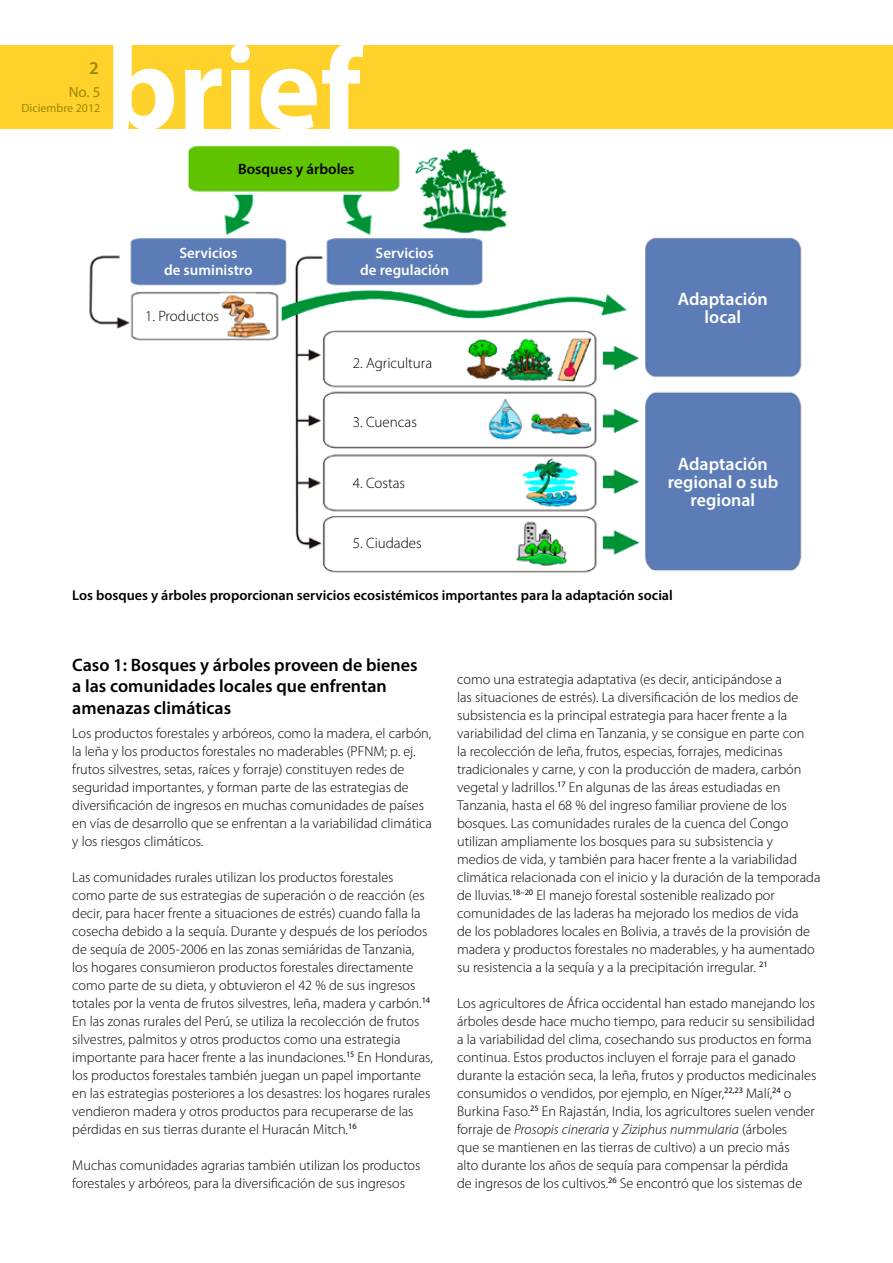
<style>
.page{position:relative;width:893px;height:1263px;background:#fff}
.page>*{position:absolute;margin:0;border:0;box-sizing:border-box;transform-origin:0 0}
.t1{font:600 18px/21.6px "Myriad Pro";color:#000}
.t2{font:600 18px/18px "Myriad Pro";color:#fff;text-align:center}
.t3{font:600 18px "Myriad Pro";color:#9c8700}
.t4{font:300 15px "Myriad Pro";color:#000}
.t5{font:600 15px/16.5px "Myriad Pro";color:#fff;text-align:center}
.t6{font:600 15px "Myriad Pro";color:#000}
.t7{font:15px "Myriad Pro";color:#9c8700}
.t8{font:300 14.25px/18px "Myriad Pro";color:#000}
.t9{font:600 14.25px "Myriad Pro";color:#000}
.t10{font:12px "Myriad Pro";color:#9c8700}
.s1{font-style:italic}
</style>
<div class="page">
<div style="left:0;top:45px;width:893px;height:84px;background:#ffd22b"></div>
<svg style="left:113px;top:45px;width:250px;height:84px"></svg>
<img style="left:89px;top:145px;width:713px;height:428px">
<p class="t3" style="left:89px;top:57px;width:11px">2</p>
<p class="t7" style="left:69px;top:83px;width:33px">No. 5</p>
<p class="t10" style="left:22px;top:101px;width:80px">Diciembre 2012</p>
<p class="t6" style="left:238px;top:159px;width:118px">Bosques y árboles</p>
<p class="t5" style="left:164px;top:244px;width:90px">Servicios<br>de suministro</p>
<p class="t5" style="left:360px;top:244px;width:90px">Servicios<br>de regulación</p>
<p class="t4" style="left:145px;top:307px;width:75px">1. Productos</p>
<p class="t4" style="left:353px;top:354px;width:81px">2. Agricultura</p>
<p class="t4" style="left:353px;top:413px;width:66px">3. Cuencas</p>
<p class="t4" style="left:353px;top:474px;width:54px">4. Costas</p>
<p class="t4" style="left:353px;top:534px;width:70px">5. Ciudades</p>
<p class="t2" style="left:678px;top:289px;width:91px">Adaptación local</p>
<p class="t2" style="left:668px;top:454px;width:112px">Adaptación regional o sub regional</p>
<p class="t9" style="left:72px;top:586px;width:602px">Los bosques y árboles proporcionan servicios ecosistémicos importantes para la adaptación social</p>
<p class="t1" style="left:72px;top:653px;width:347px">Caso 1: Bosques y árboles proveen de bienes a las comunidades locales que enfrentan amenazas climáticas</p>
<p class="t8" style="left:72px;top:724px;width:361px">Los productos forestales y arbóreos, como la madera, el carbón, la leña y los productos forestales no maderables (PFNM; p. ej. frutos silvestres, setas, raíces y forraje) constituyen redes de seguridad importantes, y forman parte de las estrategias de diversificación de ingresos en muchas comunidades de países en vías de desarrollo que se enfrentan a la variabilidad climática y los riesgos climáticos.</p>
<p class="t8" style="left:72px;top:868px;width:362px">Las comunidades rurales utilizan los productos forestales<br>como parte de sus estrategias de superación o de reacción (es decir, para hacer frente a situaciones de estrés) cuando falla la cosecha debido a la sequía. Durante y después de los períodos de sequía de 2005-2006 en las zonas semiáridas de Tanzania, los hogares consumieron productos forestales directamente como parte de su dieta, y obtuvieron el 42 % de sus ingresos totales por la venta de frutos silvestres, leña, madera y carbón.<sup>14<br></sup>En las zonas rurales del Perú, se utiliza la recolección de frutos silvestres, palmitos y otros productos como una estrategia importante para hacer frente a las inundaciones.<sup>15</sup> En Honduras, los productos forestales también juegan un papel importante en las estrategias posteriores a los desastres: los hogares rurales vendieron madera y otros productos para recuperarse de las pérdidas en sus tierras durante el Huracán Mitch.<sup>16</sup></p>
<p class="t8" style="left:72px;top:1156px;width:350px">Muchas comunidades agrarias también utilizan los productos forestales y arbóreos, para la diversificación de sus ingresos</p>
<p class="t8" style="left:457px;top:670px;width:365px">como una estrategia adaptativa (es decir, anticipándose a<br>las situaciones de estrés). La diversificación de los medios de subsistencia es la principal estrategia para hacer frente a la variabilidad del clima en Tanzania, y se consigue en parte con<br>la recolección de leña, frutos, especias, forrajes, medicinas tradicionales y carne, y con la producción de madera, carbón vegetal y ladrillos.<sup>17</sup> En algunas de las áreas estudiadas en Tanzania, hasta el 68 % del ingreso familiar proviene de los bosques. Las comunidades rurales de la cuenca del Congo utilizan ampliamente los bosques para su subsistencia y<br>medios de vida, y también para hacer frente a la variabilidad climática relacionada con el inicio y la duración de la temporada de lluvias.<sup>18–20</sup> El manejo forestal sostenible realizado por comunidades de las laderas ha mejorado los medios de vida<br>de los pobladores locales en Bolivia, a través de la provisión de madera y productos forestales no maderables, y ha aumentado su resistencia a la sequía y a la precipitación irregular. <sup>21</sup></p>
<p class="t8" style="left:457px;top:994px;width:361px">Los agricultores de África occidental han estado manejando los árboles desde hace mucho tiempo, para reducir su sensibilidad a la variabilidad del clima, cosechando sus productos en forma continua. Estos productos incluyen el forraje para el ganado durante la estación seca, la leña, frutos y productos medicinales consumidos o vendidos, por ejemplo, en Níger,<sup>22,23</sup> Malí,<sup>24</sup> o Burkina Faso.<sup>25</sup> En Rajastán, India, los agricultores suelen vender forraje de <span class="s1">Prosopis cineraria</span> y <span class="s1">Ziziphus nummularia</span> (árboles<br>que se mantienen en las tierras de cultivo) a un precio más<br>alto durante los años de sequía para compensar la pérdida<br>de ingresos de los cultivos.<sup>26</sup> Se encontró que los sistemas de</p>
</div>
